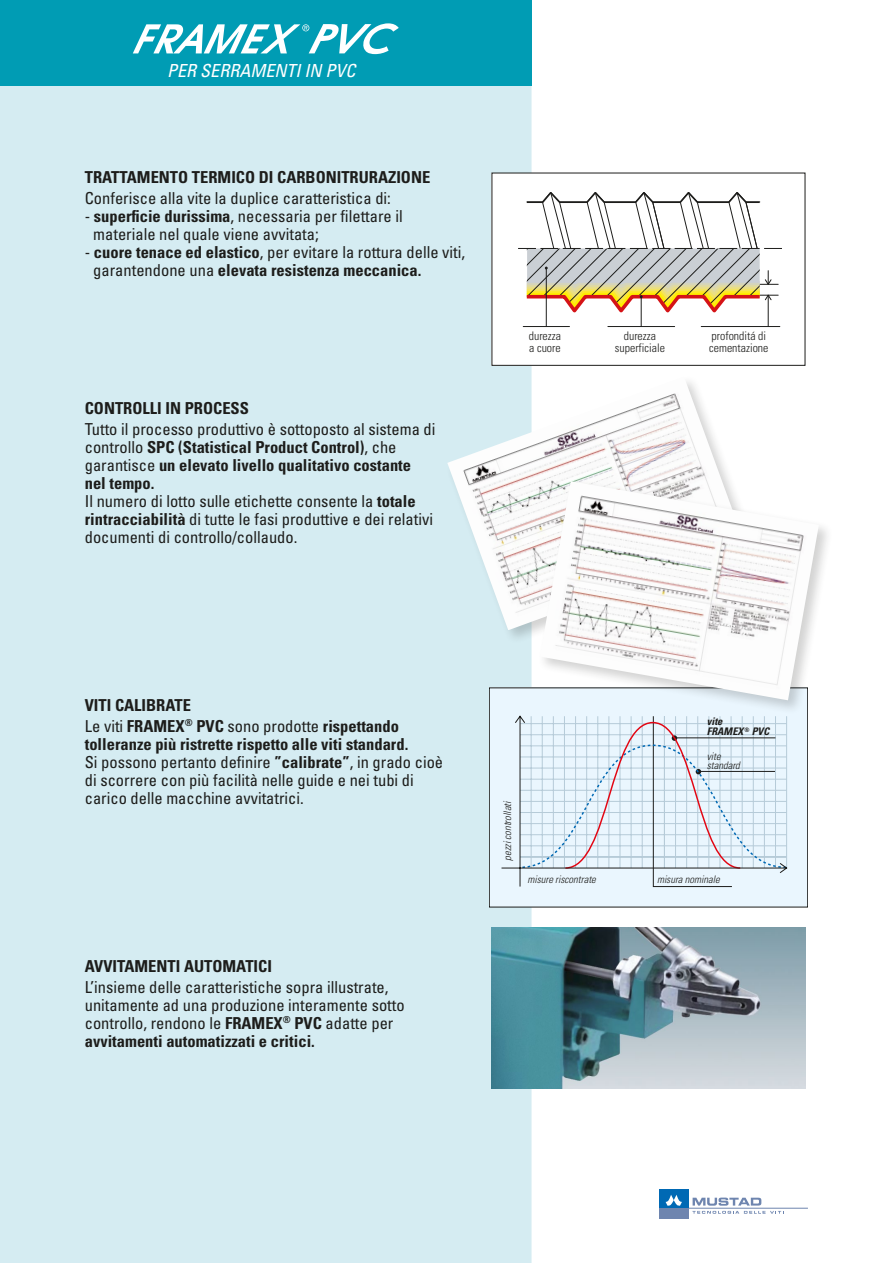
<style>
.page{position:relative;width:893px;height:1263px;background:#fff}
.page>*{position:absolute;margin:0;border:0;box-sizing:border-box;transform-origin:0 0}
.t1{font:italic condensed 18px "Univers";color:#fff}
.t2{font:condensed 16.5px/18px "Univers";color:#1d1d1b}
.t3{font:700 condensed 16.5px/18px "Univers";color:#1d1d1b}
.t4{font:300 condensed 11.85px/11.9px "Univers";color:#1d1d1b}
.t5{font:italic 300 condensed 10.5px/9.1px "Univers";color:#1d1d1b}
.t6{font:italic 700 condensed 10.5px/10.5px "Univers";color:#1d1d1b}
.s1{font-weight:700}
.s2{font-weight:400}
</style>
<div class="page">
<div style="left:0;top:85px;width:531px;height:1178px;background:#d5ecf2"></div>
<div style="left:0;top:0;width:531px;height:85px;background:#009cb4"></div>
<div style="left:489px;top:688px;width:319px;height:219px;background:#eaf6fe"></div>
<div style="left:489px;top:688px;width:319px;height:219px;border:1px solid #1d1d1b"></div>
<svg style="left:501px;top:715px;width:286px;height:172px"></svg>
<div style="left:492px;top:173px;width:313px;height:192px;background:#fff"></div>
<div style="left:492px;top:173px;width:313px;height:193px;border:1px solid #1d1d1b"></div>
<hr style="left:523px;top:326px;width:46px;height:1px;background:#1d1d1b">
<hr style="left:608px;top:326px;width:67px;height:1px;background:#1d1d1b">
<hr style="left:701px;top:326px;width:79px;height:1px;background:#1d1d1b">
<svg style="left:518px;top:192px;width:264px;height:134px"></svg>
<div style="left:445px;top:374px;width:314px;height:270px;background:#1d1d1b;opacity:.2"></div>
<img style="left:447px;top:377px;width:298px;height:253px">
<div style="left:537px;top:479px;width:296px;height:236px;background:#1d1d1b;opacity:.2"></div>
<img style="left:540px;top:481px;width:279px;height:219px">
<img style="left:491px;top:927px;width:315px;height:162px">
<svg style="left:133px;top:23px;width:266px;height:31px"></svg>
<hr style="left:688px;top:1208px;width:120px;height:1px;background:#6e85af">
<div style="left:659px;top:1190px;width:29px;height:29px;background:#6e85af"></div>
<div style="left:659px;top:1190px;width:29px;height:18px;background:#0069b4"></div>
<svg style="left:666px;top:1195px;width:16px;height:11px"></svg>
<svg style="left:692px;top:1197px;width:92px;height:17px"></svg>
<p class="t1" style="left:167px;top:59px;width:190px">PER SERRAMENTI IN PVC</p>
<p class="t3" style="left:85px;top:168px;width:347px">TRATTAMENTO TERMICO DI CARBONITRURAZIONE</p>
<p class="t2" style="left:85px;top:189px;width:308px">Conferisce alla vite la duplice caratteristica di:</p>
<p class="t2" style="left:93px;top:207px;width:311px;text-indent:-8px">- <span class="s1">superficie durissima</span>, necessaria per filettare il materiale nel quale viene avvitata;</p>
<p class="t3" style="left:93px;top:243px;width:373px;text-indent:-8px"><span class="s2">-</span> cuore tenace ed elastico<span class="s2">, per evitare la rottura delle viti, garantendone una</span> elevata resistenza meccanica.</p>
<p class="t3" style="left:85px;top:399px;width:166px">CONTROLLI IN PROCESS</p>
<p class="t2" style="left:85px;top:420px;width:352px">Tutto il processo produttivo è sottoposto al sistema di controllo <span class="s1">SPC (Statistical Product Control)</span>, che garantisce <span class="s1">un elevato livello qualitativo costante nel tempo.<br></span>Il numero di lotto sulle etichette consente la <span class="s1">totale rintracciabilità</span> di tutte le fasi produttive e dei relativi documenti di controllo/collaudo.</p>
<p class="t4" style="left:529px;top:330px;width:34px">durezza a cuore</p>
<p class="t4" style="left:615px;top:330px;width:51px;text-align:center">durezza superficiale</p>
<p class="t4" style="left:709px;top:330px;width:61px">profonditá di cementazione</p>
<p class="t3" style="left:85px;top:694px;width:316px;line-height:21px">VITI CALIBRATE<br><span class="s2">Le viti</span> FRAMEX<sup>®</sup> PVC <span class="s2">sono prodotte</span> rispettando</p>
<p class="t2" style="left:85px;top:735px;width:360px"><span class="s1">tolleranze più ristrette rispetto alle viti standard.<br></span>Si possono pertanto definire <span class="s1">”calibrate”</span>, in grado cioè di scorrere con più facilità nelle guide e nei tubi di carico delle macchine avvitatrici.</p>
<p class="t3" style="left:85px;top:957px;width:189px">AVVITAMENTI AUTOMATICI</p>
<p class="t2" style="left:85px;top:978px;width:321px">L’insieme delle caratteristiche sopra illustrate, unitamente ad una produzione interamente sotto controllo, rendono le <span class="s1">FRAMEX</span><sup>®</sup> <span class="s1">PVC</span> adatte per <span class="s1">avvitamenti automatizzati e critici.</span></p>
<p class="t5" style="left:503px;top:861px;width:61px;rotate:-90deg">pezzi controllati</p>
<p class="t6" style="left:707px;top:715px;width:64px">vite<br>FRAMEX <sup>®</sup> PVC</p>
<p class="t5" style="left:707px;top:752px;width:35px">vite standard</p>
<p class="t5" style="left:527px;top:874px;width:70px">misure riscontrate</p>
<p class="t5" style="left:657px;top:874px;width:64px">misura nominale</p>
</div>
